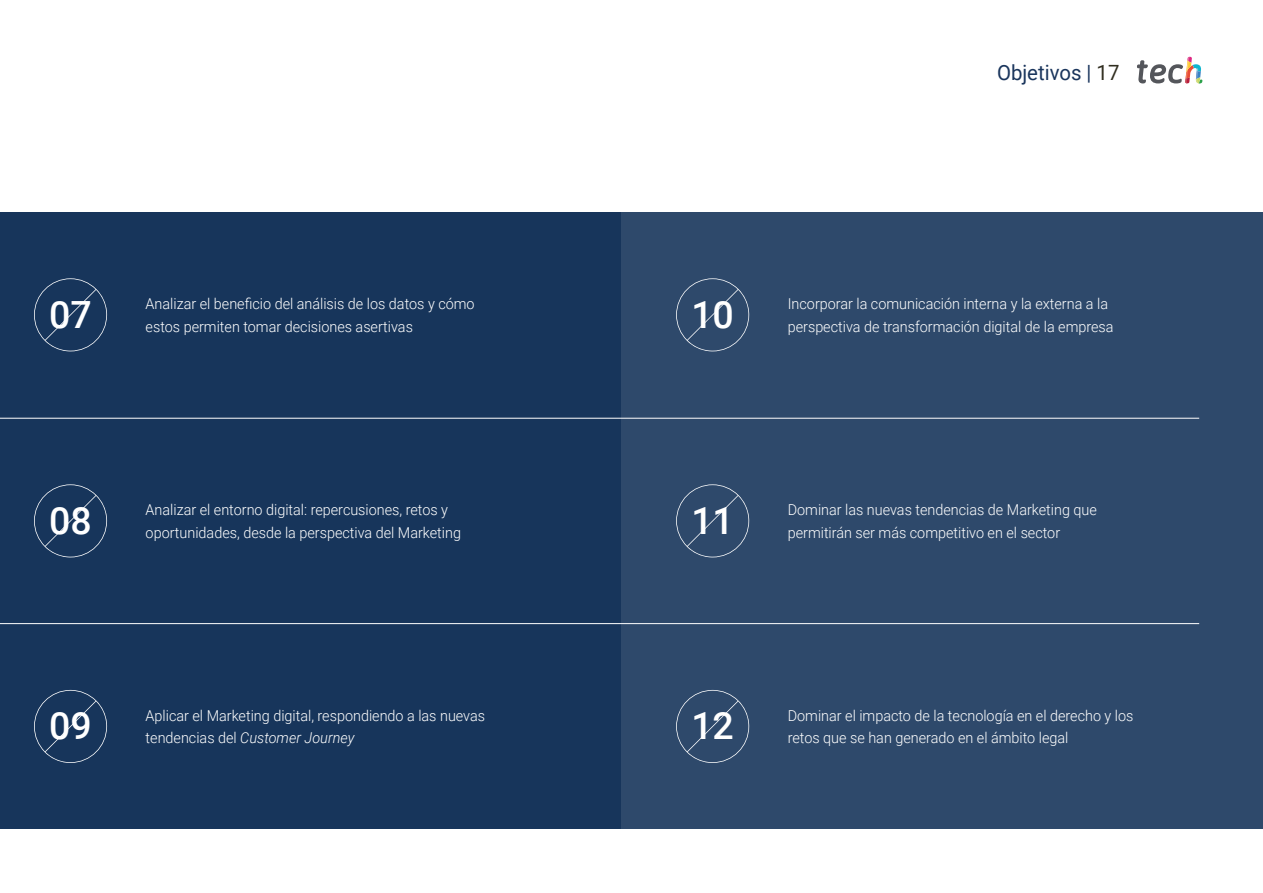
<style>
.page{position:relative;width:1263px;height:893px;background:#fff}
.page>*{position:absolute;margin:0;border:0;box-sizing:border-box;transform-origin:0 0}
.t1{font:500 37.5px "Roboto";color:#fff}
.t2{font:21px "Roboto";color:#1a355c}
.t3{font:300 15px/22.5px "Roboto";color:#fff;scale:.96 1}
.s1{color:#312e20}
.s2{font-style:italic}
</style>
<div class="page">
<div style="left:0;top:213px;width:621px;height:616px;background:#17355b"></div>
<div style="left:621px;top:213px;width:642px;height:616px;background:#2e496b"></div>
<svg style="left:34px;top:278px;width:73px;height:73px"></svg>
<svg style="left:34px;top:484px;width:73px;height:73px"></svg>
<svg style="left:676px;top:278px;width:73px;height:73px"></svg>
<svg style="left:34px;top:690px;width:73px;height:73px"></svg>
<svg style="left:676px;top:484px;width:73px;height:73px"></svg>
<svg style="left:676px;top:690px;width:73px;height:73px"></svg>
<hr style="left:0;top:418px;width:1199px;height:1px;background:#fff">
<hr style="left:0;top:623px;width:1199px;height:1px;background:#fff">
<svg style="left:1137px;top:57px;width:65px;height:27px"></svg>
<h2 class="t2" style="left:997px;top:57px;width:124px">Objetivos | <span class="s1">17</span></h2>
<h1 class="t1" style="left:49px;top:288px;width:44px">07</h1>
<p class="t3" style="left:146px;top:292px;width:344px">Analizar el beneficio del análisis de los datos y cómo estos permiten tomar decisiones asertivas</p>
<h1 class="t1" style="left:691px;top:288px;width:44px">10</h1>
<p class="t3" style="left:788px;top:292px;width:335px">Incorporar la comunicación interna y la externa a la</p>
<p class="t3" style="left:788px;top:315px;width:341px">perspectiva de transformación digital de la empresa</p>
<h1 class="t1" style="left:49px;top:494px;width:44px">08</h1>
<p class="t3" style="left:146px;top:498px;width:330px">Analizar el entorno digital: repercusiones, retos y oportunidades, desde la perspectiva del Marketing</p>
<h1 class="t1" style="left:691px;top:494px;width:44px">11</h1>
<p class="t3" style="left:788px;top:498px;width:323px">Dominar las nuevas tendencias de Marketing que permitirán ser más competitivo en el sector</p>
<h1 class="t1" style="left:49px;top:699px;width:44px">09</h1>
<p class="t3" style="left:146px;top:704px;width:355px">Aplicar el Marketing digital, respondiendo a las nuevas tendencias del <span class="s2">Customer Journey</span></p>
<h1 class="t1" style="left:691px;top:699px;width:44px">12</h1>
<p class="t3" style="left:788px;top:704px;width:362px">Dominar el impacto de la tecnología en el derecho y los</p>
<p class="t3" style="left:788px;top:726px;width:294px">retos que se han generado en el ámbito legal</p>
</div>
